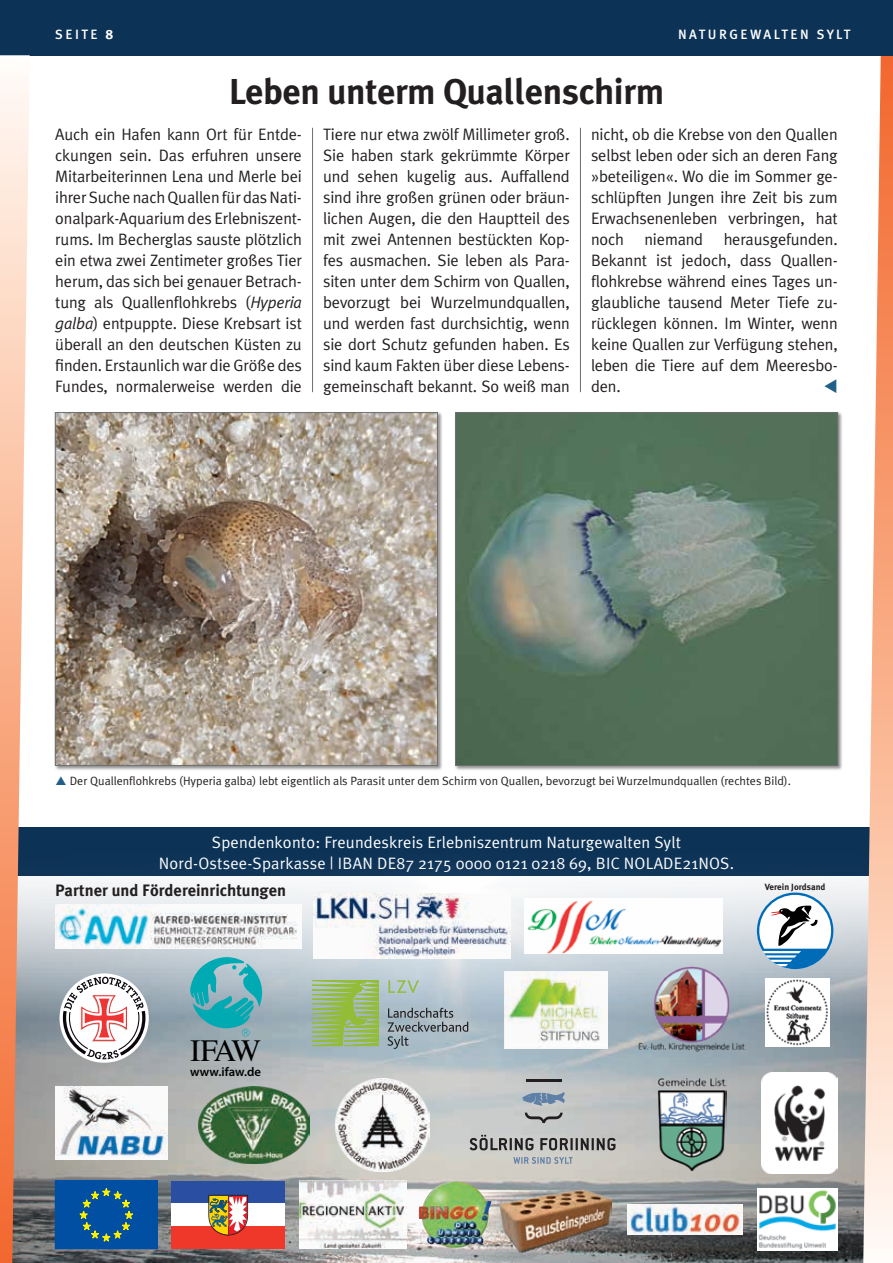
<style>
.page{position:relative;width:893px;height:1263px;background:#fff}
.page>*{position:absolute;margin:0;border:0;box-sizing:border-box;transform-origin:0 0}
.t1{font:700 36px "Meta Plus";letter-spacing:-.01em;color:#231f20}
.t2{font:31.2px "Times";color:#000}
.t3{font:16.5px/21px "Meta Plus Normal";letter-spacing:-.01em;color:#231f20;text-align:justify}
.t4{font:16.5px/21px "Meta Plus Normal";letter-spacing:.01em;color:#fff;text-align:center}
.t5{font:700 16.5px "Meta Plus";color:#231f20}
.t6{font:500 13.5px "Meta Plus";letter-spacing:.175em;color:#fff}
.t7{font:600 12.6px "Myriad Pro";color:#000}
.t8{font:12px "Meta Plus Normal";color:#231f20}
.t9{font:700 9px "Meta Plus";color:#231f20}
.s1{font-weight:700}
.s2{font-style:italic}
</style>
<div class="page">
<div style="left:0;top:827px;width:893px;height:49px;background:#0c3256"></div>
<img style="left:30px;top:881px;width:833px;height:382px">
<svg style="left:863px;top:55px;width:30px;height:1208px"></svg>
<div style="left:0;top:0;width:893px;height:55px;background:#0c3256"></div>
<svg style="left:0;top:55px;width:30px;height:1208px"></svg>
<div style="left:171px;top:1181px;width:114px;height:22px;background:#2a4ea1"></div>
<div style="left:171px;top:1203px;width:114px;height:23px;background:#fff"></div>
<div style="left:171px;top:1226px;width:114px;height:23px;background:#ef372a"></div>
<svg style="left:208px;top:1195px;width:40px;height:40px"></svg>
<div style="left:55px;top:1181px;width:102px;height:68px;background:#004fa3"></div>
<svg style="left:79px;top:1188px;width:54px;height:54px"></svg>
<img style="left:299px;top:1181px;width:108px;height:68px">
<img style="left:419px;top:1181px;width:72px;height:68px">
<img style="left:500px;top:1190px;width:112px;height:62px">
<img style="left:628px;top:1204px;width:115px;height:30px">
<img style="left:657px;top:1077px;width:70px;height:95px">
<img style="left:55px;top:1087px;width:112px;height:72px">
<img style="left:198px;top:1087px;width:111px;height:76px">
<img style="left:336px;top:1078px;width:94px;height:94px">
<img style="left:761px;top:1072px;width:77px;height:102px">
<svg style="left:60px;top:973px;width:89px;height:90px"></svg>
<svg style="left:63px;top:977px;width:82px;height:82px"></svg>
<img style="left:637px;top:966px;width:109px;height:86px">
<svg style="left:190px;top:957px;width:72px;height:79px;background:#5db0ba"></svg>
<svg style="left:387px;top:1008px;width:81px;height:41px;background:#97a5ad"></svg>
<svg style="left:388px;top:980px;width:31px;height:13px"></svg>
<svg style="left:310px;top:980px;width:69px;height:66px;background:#9abb6a"></svg>
<img style="left:504px;top:971px;width:103px;height:77px">
<img style="left:765px;top:979px;width:64px;height:67px">
<img style="left:524px;top:898px;width:199px;height:55px">
<img style="left:55px;top:904px;width:247px;height:44px">
<img style="left:313px;top:893px;width:197px;height:66px">
<svg style="left:757px;top:892px;width:76px;height:77px"></svg>
<svg style="left:513px;top:1157px;width:60px;height:7px"></svg>
<svg style="left:470px;top:1135px;width:64px;height:15px"></svg>
<svg style="left:540px;top:1138px;width:76px;height:12px"></svg>
<svg style="left:525px;top:1112px;width:38px;height:11px"></svg>
<svg style="left:521px;top:1092px;width:44px;height:14px"></svg>
<hr style="left:526px;top:1079px;width:36px;height:3px;background:#231f20">
<img style="left:758px;top:1188px;width:80px;height:63px">
<hr style="left:312px;top:128px;width:1px;height:264px;background:#6d6f71">
<hr style="left:580px;top:128px;width:1px;height:264px;background:#6d6f71">
<div style="left:54px;top:411px;width:389px;height:359px;background:#231f20;opacity:.5"></div>
<img style="left:57px;top:414px;width:379px;height:350px">
<div style="left:55px;top:412px;width:383px;height:354px;border:1px solid #6d6f71"></div>
<div style="left:454px;top:411px;width:389px;height:359px;background:#231f20;opacity:.5"></div>
<img style="left:457px;top:414px;width:379px;height:350px">
<div style="left:455px;top:412px;width:383px;height:354px;border:1px solid #6d6f71"></div>
<p class="t6" style="left:55px;top:26px;width:60px">SEITE <span class="s1">8</span></p>
<p class="t6" style="left:678px;top:26px;width:174px">NATURGEWALTEN SYLT</p>
<h1 class="t1" style="left:229px;top:71px;width:437px">Leben unterm Quallenschirm</h1>
<p class="t3" style="left:55px;top:123px;width:248px">Auch ein Hafen kann Ort für Entde&shy;ckungen sein. Das erfuhren unsere Mitarbeiterinnen Lena und Merle bei ihrer Suche nach Quallen für das Nati&shy;onalpark-Aquarium des Erlebniszent&shy;rums. Im Becherglas sauste plötzlich ein etwa zwei Zentimeter großes Tier herum, das sich bei genauer Betrach&shy;tung als Quallenflohkrebs (<span class="s2">Hyperia galba</span>) entpuppte. Diese Krebsart ist überall an den deutschen Küsten zu finden. Erstaunlich war die Größe des Fundes, normalerweise werden die</p>
<p class="t3" style="left:323px;top:123px;width:248px">Tiere nur etwa zwölf Millimeter groß.<br>Sie haben stark gekrümmte Körper und sehen kugelig aus. Auffallend sind ihre großen grünen oder bräun&shy;lichen Augen, die den Hauptteil des mit zwei Antennen bestückten Kop&shy;fes ausmachen. Sie leben als Para&shy;siten unter dem Schirm von Quallen, bevorzugt bei Wurzelmundquallen, und werden fast durchsichtig, wenn sie dort Schutz gefunden haben. Es sind kaum Fakten über diese Lebens&shy;gemeinschaft bekannt. So weiß man</p>
<p class="t3" style="left:591px;top:123px;width:248px">nicht, ob die Krebse von den Quallen selbst leben oder sich an deren Fang »beteiligen«. Wo die im Sommer ge&shy;schlüpften Jungen ihre Zeit bis zum Erwachsenenleben verbringen, hat noch niemand herausgefunden.<br>Bekannt ist jedoch, dass Quallen&shy;flohkrebse während eines Tages un&shy;glaubliche tausend Meter Tiefe zu&shy;rücklegen können. Im Winter, wenn keine Quallen zur Verfügung stehen, leben die Tiere auf dem Meeresbo&shy;den.</p>
<p class="t8" style="left:70px;top:774px;width:723px">Der Quallenflohkrebs (Hyperia galba) lebt eigentlich als Parasit unter dem Schirm von Quallen, bevorzugt bei Wurzelmundquallen (rechtes Bild).</p>
<p class="t4" style="left:159px;top:831px;width:577px">Spendenkonto: Freundeskreis Erlebniszentrum Naturgewalten Sylt<br>Nord-Ostsee-Sparkasse | IBAN DE87 2175 0000 0121 0218 69, BIC NOLADE21NOS.</p>
<p class="t5" style="left:55px;top:880px;width:232px">Partner und Fördereinrichtungen</p>
<p class="t9" style="left:765px;top:882px;width:62px">Verein Jordsand</p>
<h2 class="t2" style="left:190px;top:1033px;width:72px">IFAW</h2>
<p class="t7" style="left:190px;top:1064px;width:72px">www.ifaw.de</p>
</div>
